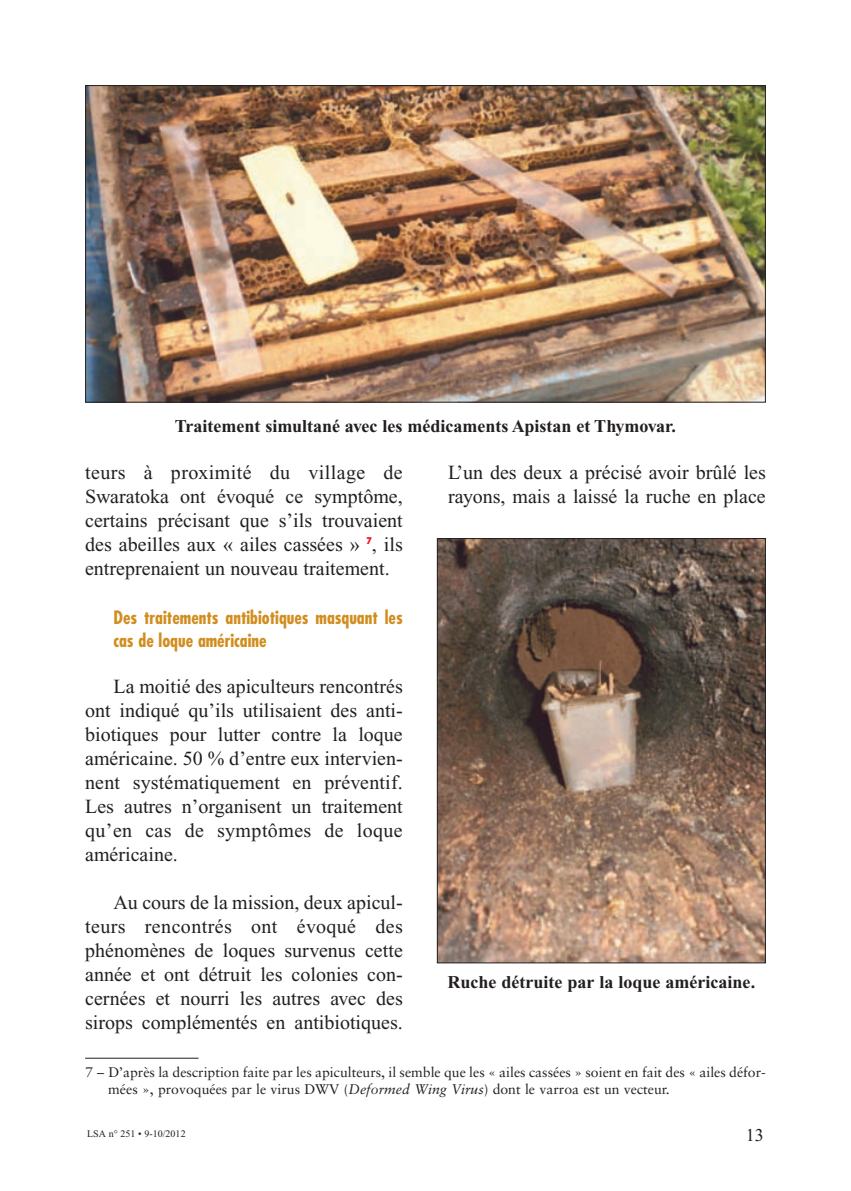
<style>
.page{position:relative;width:851px;height:1191px;background:#fff}
.page>*{position:absolute;margin:0;border:0;box-sizing:border-box;transform-origin:0 0}
.t1{font:20px/24px "Times New Roman";color:#231f20;text-align:justify}
.t2{font:700 18px "Times New Roman";color:#231f20}
.t3{font:700 condensed 18px/22.8px "Futura";color:#d18e1f}
.t4{font:18px "Times New Roman";color:#231f20}
.t5{font:14px/16.8px "Sabon";color:#231f20}
.t6{font:10px "Times New Roman";color:#231f20}
.s1{font-style:italic}
</style>
<div class="page">
<img style="left:87px;top:87px;width:676px;height:314px">
<img style="left:439px;top:540px;width:324px;height:421px">
<div style="left:437px;top:538px;width:328px;height:425px;border:1px solid #231f20"></div>
<hr style="left:85px;top:1057px;width:113px;height:1px;background:#231f20">
<p class="t2" style="left:175px;top:420px;width:502px">Traitement simultané avec les médicaments Apistan et Thymovar.</p>
<p class="t1" style="left:85px;top:462px;width:319px">teurs à proximité du village de Swaratoka ont évoqué ce symptôme, certains précisant que s’ils trouvaient des abeilles aux « ailes cassées » <sup>7</sup>, ils entreprenaient un nouveau traitement.</p>
<p class="t3" style="left:113px;top:608px;width:291px">Des traitements antibiotiques masquant les cas de loque américaine</p>
<p class="t1" style="left:85px;top:676px;width:319px;text-indent:28px">La moitié des apiculteurs rencontrés ont indiqué qu’ils utilisaient des anti - bio tiques pour lutter contre la loque américaine. 50 % d’entre eux intervien&shy;nent systématiquement en préventif.<br>Les autres n’organisent un traitement qu’en cas de symptômes de loque américaine.</p>
<p class="t1" style="left:85px;top:892px;width:319px;text-indent:28px">Au cours de la mission, deux apicul&shy;teurs rencontrés ont évoqué des phénomènes de loques survenus cette année et ont détruit les colonies con&shy;cernées et nourri les autres avec des sirops complémentés en antibiotiques.</p>
<p class="t1" style="left:448px;top:462px;width:319px">L’un des deux a précisé avoir brûlé les rayons, mais a laissé la ruche en place</p>
<p class="t2" style="left:447px;top:976px;width:309px">Ruche détruite par la loque américaine.</p>
<p class="t5" style="left:108px;top:1064px;width:659px;text-indent:-23px">7 – D’après la description faite par les apiculteurs, il semble que les « ailes cassées » soient en fait des « ailes défor&shy;mées », provoquées par le virus DWV (<span class="s1">Deformed Wing Virus</span>) dont le varroa est un vecteur.</p>
<p class="t6" style="left:87px;top:1129px;width:100px">LSA n° 251 • 9-10/2012</p>
<p class="t4" style="left:745px;top:1129px;width:19px">13</p>
</div>
